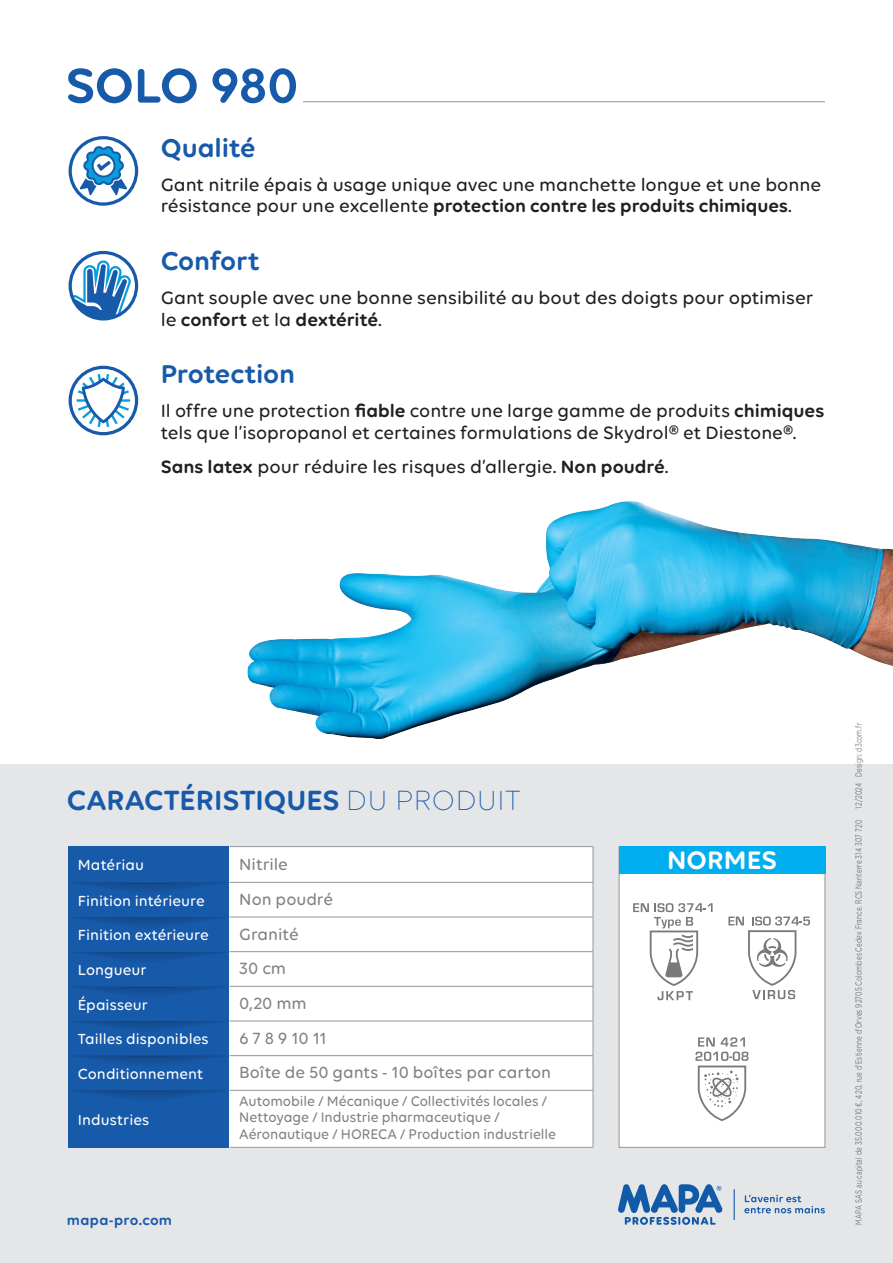
<style>
.page{position:relative;width:893px;height:1263px;background:#fff}
.page>*{position:absolute;margin:0;border:0;box-sizing:border-box;transform-origin:0 0}
.t1{font:600 52.5px "Volte Rounded";letter-spacing:-.005em;color:#185aaa}
.t2{font:600 30px "Volte Rounded";color:#185aaa}
.t3{font:600 27.75px "Volte Rounded";letter-spacing:-.005em;color:#185aaa}
.t4{font:600 27.3px "Volte Rounded";letter-spacing:.005em;color:#fff}
.t5{font:500 19.2px/21.5px "Volte Rounded";letter-spacing:-.005em;color:#231f20}
.t6{font:500 17.55px "Volte Rounded";color:#808285}
.t7{font:500 15.75px "Volte Rounded";letter-spacing:.005em;color:#fff}
.t8{font:500 15px/16.5px "Volte Rounded";letter-spacing:-.005em;color:#808285;scale:.94 1}
.t9{font:600 15px "Volte Rounded";letter-spacing:.015em;color:#185aaa}
.t10{font:9px "Gotham";letter-spacing:.025em;color:#808285;scale:.69 1}
.s1{font-weight:600}
.s2{font-weight:300}
</style>
<div class="page">
<div style="left:0;top:765px;width:893px;height:498px;background:#e5e6e8"></div>
<div style="left:619px;top:846px;width:206px;height:301px;background:#fff;border:1px solid #939598"></div>
<div style="left:68px;top:846px;width:162px;height:301px;background:#185aaa"></div>
<svg style="left:71px;top:882px;width:155px;height:9px"></svg>
<svg style="left:71px;top:917px;width:155px;height:9px"></svg>
<svg style="left:72px;top:1055px;width:154px;height:9px"></svg>
<svg style="left:73px;top:952px;width:157px;height:11px"></svg>
<svg style="left:72px;top:986px;width:153px;height:9px"></svg>
<svg style="left:72px;top:1021px;width:153px;height:8px"></svg>
<svg style="left:71px;top:1090px;width:155px;height:9px"></svg>
<svg style="left:728px;top:916px;width:82px;height:83px"></svg>
<svg style="left:633px;top:903px;width:80px;height:97px"></svg>
<svg style="left:695px;top:1037px;width:53px;height:84px"></svg>
<img style="left:247px;top:501px;width:646px;height:238px">
<hr style="left:303px;top:101px;width:522px;height:1px;background:#939598">
<svg style="left:69px;top:251px;width:69px;height:69px"></svg>
<svg style="left:69px;top:366px;width:69px;height:69px"></svg>
<svg style="left:69px;top:136px;width:69px;height:70px"></svg>
<div style="left:619px;top:846px;width:206px;height:28px;background:#00aeef"></div>
<svg style="left:618px;top:1184px;width:105px;height:41px"></svg>
<hr style="left:734px;top:1189px;width:1px;height:30px;background:#185aaa">
<svg style="left:744px;top:1195px;width:81px;height:18px"></svg>
<div style="left:230px;top:846px;width:363px;height:301px;background:#fff"></div>
<hr style="left:230px;top:846px;width:363px;height:1px;background:#939598">
<hr style="left:593px;top:847px;width:1px;height:35px;background:#939598">
<hr style="left:230px;top:882px;width:363px;height:1px;background:#939598">
<hr style="left:593px;top:882px;width:1px;height:35px;background:#939598">
<hr style="left:230px;top:917px;width:363px;height:1px;background:#939598">
<hr style="left:593px;top:917px;width:1px;height:34px;background:#939598">
<hr style="left:230px;top:951px;width:363px;height:1px;background:#939598">
<hr style="left:593px;top:952px;width:1px;height:34px;background:#939598">
<hr style="left:230px;top:986px;width:363px;height:1px;background:#939598">
<hr style="left:593px;top:986px;width:1px;height:35px;background:#939598">
<hr style="left:230px;top:1021px;width:363px;height:1px;background:#939598">
<hr style="left:593px;top:1021px;width:1px;height:34px;background:#939598">
<hr style="left:230px;top:1055px;width:363px;height:1px;background:#939598">
<hr style="left:593px;top:1056px;width:1px;height:34px;background:#939598">
<hr style="left:230px;top:1090px;width:363px;height:1px;background:#939598">
<hr style="left:593px;top:1090px;width:1px;height:57px;background:#939598">
<hr style="left:230px;top:1147px;width:363px;height:1px;background:#939598">
<h1 class="t1" style="left:65px;top:55px;width:235px">SOLO 980</h1>
<h3 class="t3" style="left:161px;top:131px;width:96px">Qualité</h3>
<p class="t5" style="left:161px;top:174px;width:662px">Gant nitrile épais à usage unique avec une manchette longue et une bonne résistance pour une excellente <span class="s1">protection contre les produits chimiques</span>.</p>
<h3 class="t3" style="left:161px;top:245px;width:100px">Confort</h3>
<p class="t5" style="left:161px;top:287px;width:654px">Gant souple avec une bonne sensibilité au bout des doigts pour optimiser le <span class="s1">confort</span> et la <span class="s1">dextérité</span>.</p>
<h3 class="t3" style="left:161px;top:358px;width:136px">Protection</h3>
<p class="t5" style="left:161px;top:400px;width:665px">Il offre une protection <span class="s1">fiable</span> contre une large gamme de produits <span class="s1">chimiques </span>tels que l’isopropanol et certaines formulations de Skydrol® et Diestone®.</p>
<p class="t5" style="left:161px;top:455px;width:509px"><span class="s1">Sans latex</span> pour réduire les risques d’allergie. <span class="s1">Non poudré</span>.</p>
<h2 class="t2" style="left:67px;top:782px;width:455px">CARACTÉRISTIQUES <span class="s2">DU PRODUIT</span></h2>
<p class="t7" style="left:78px;top:856px;width:68px">Matériau</p>
<p class="t6" style="left:239px;top:854px;width:50px">Nitrile</p>
<h3 class="t4" style="left:667px;top:844px;width:111px">NORMES</h3>
<p class="t7" style="left:78px;top:891px;width:128px">Finition intérieure</p>
<p class="t6" style="left:239px;top:889px;width:95px">Non poudré</p>
<p class="t7" style="left:78px;top:926px;width:133px">Finition extérieure</p>
<p class="t6" style="left:239px;top:924px;width:61px">Granité</p>
<p class="t7" style="left:78px;top:960px;width:70px">Longueur</p>
<p class="t6" style="left:239px;top:958px;width:48px">30 cm</p>
<p class="t7" style="left:78px;top:995px;width:72px">Épaisseur</p>
<p class="t6" style="left:239px;top:993px;width:69px">0,20 mm</p>
<p class="t7" style="left:78px;top:1030px;width:132px">Tailles disponibles</p>
<p class="t6" style="left:239px;top:1028px;width:89px">6 7 8 9 10 11</p>
<p class="t7" style="left:78px;top:1064px;width:127px">Conditionnement</p>
<p class="t6" style="left:239px;top:1062px;width:313px">Boîte de 50 gants - 10 boîtes par carton</p>
<p class="t7" style="left:78px;top:1110px;width:73px">Industries</p>
<p class="t8" style="left:239px;top:1092px;width:338px">Automobile / Mécanique / Collectivités locales /<br>Nettoyage / Industrie pharmaceutique /<br>Aéronautique / HORECA / Production industrielle</p>
<p class="t9" style="left:67px;top:1211px;width:107px">mapa-pro.com</p>
<p class="t10" style="left:853px;top:1225px;width:729px;rotate:-90deg">MAPA SAS au capital de 35.000.010 €, 420, rue d’Estienne d’Orves 92705 Colombes Cedex France. RCS Nanterre 314 307 720 12/2024 Design: d3com.fr</p>
</div>
